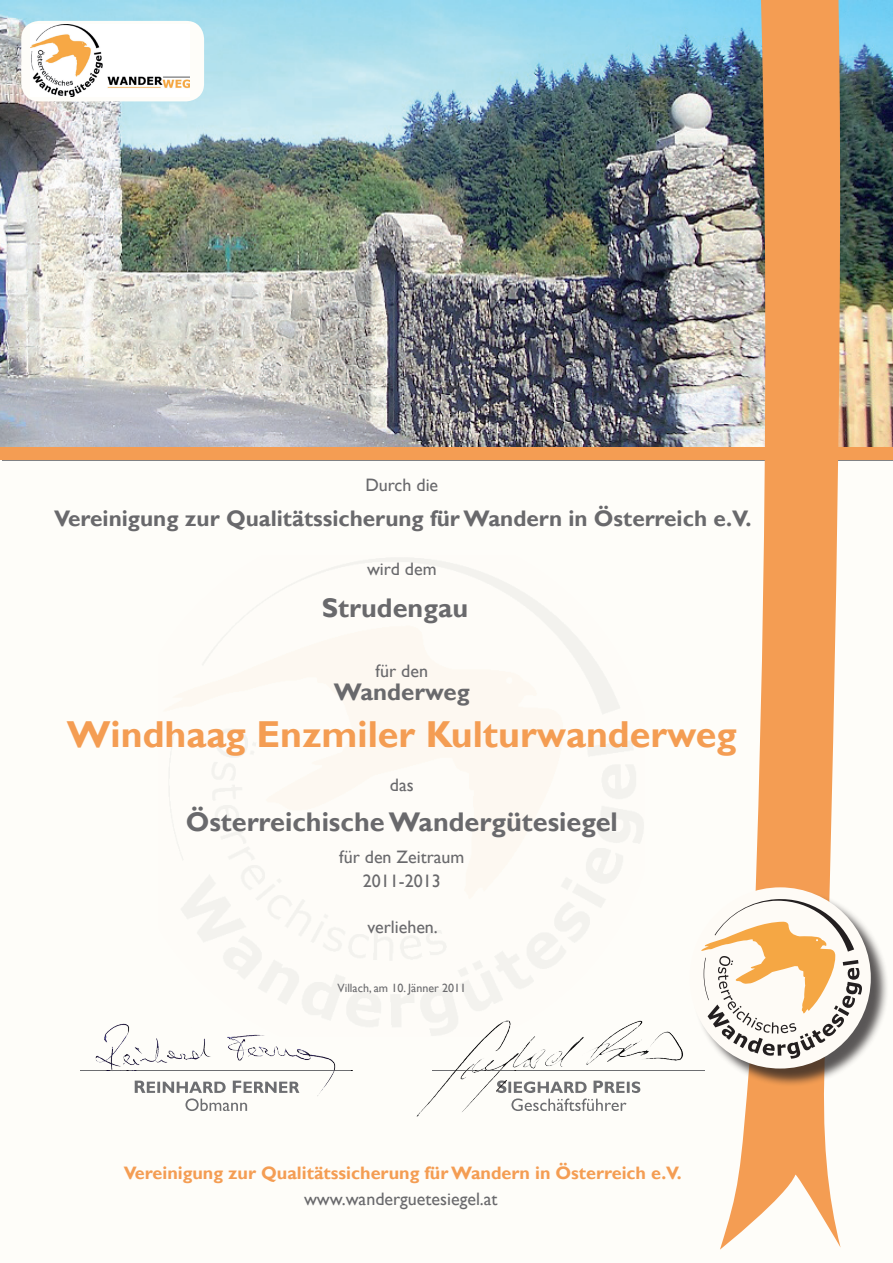
<style>
.page{position:relative;width:893px;height:1263px;background:#fff}
.page>*{position:absolute;margin:0;border:0;box-sizing:border-box;transform-origin:0 0}
.t1{font:700 37.5px "Gill Sans";color:#f49d53}
.t2{font:700 27px "Gill Sans";color:#69696c}
.t3{font:700 24px "Gill Sans";color:#69696c}
.t4{font:700 22.5px "Gill Sans";color:#69696c}
.t5{font:18px/24px "Gill Sans";color:#69696c;text-align:center}
.t6{font:700 18px "Gill Sans";color:#f49d53}
.t7{font:12px "Gill Sans";color:#69696c}
</style>
<div class="page">
<div style="left:0;top:457px;width:893px;height:806px;background:#fefdf9"></div>
<img style="left:0;top:0;width:893px;height:447px">
<div style="left:3px;top:448px;width:890px;height:12px;background:#f49d53"></div>
<img style="left:185px;top:1098px;width:62px;height:13px">
<img style="left:80px;top:1070px;width:273px;height:1px">
<div style="left:0;top:447px;width:893px;height:12px;background:#f49d53"></div>
<svg style="left:720px;top:0;width:126px;height:1249px;fill:#f49d53"></svg>
<div style="left:692px;top:889px;width:197px;height:198px;background:#231f20;opacity:.75"></div>
<div style="left:690px;top:887px;width:181px;height:181px;background:#fefbf6;border-radius:50%"></div>
<img style="left:95px;top:1016px;width:245px;height:80px">
<img style="left:417px;top:1017px;width:294px;height:100px">
<div style="left:21px;top:21px;width:183px;height:80px;background:#fefdf9;border-radius:18px"></div>
<svg style="left:701px;top:898px;width:161px;height:161px"></svg>
<img style="left:30px;top:25px;width:160px;height:72px">
<p class="t5" style="left:365px;top:473px;width:74px">Durch die</p>
<p class="t4" style="left:54px;top:505px;width:699px">Vereinigung zur Qualitätssicherung für Wandern in Österreich e.V.</p>
<p class="t5" style="left:367px;top:557px;width:71px">wird dem</p>
<h2 class="t2" style="left:322px;top:592px;width:148px">Strudengau</h2>
<p class="t5" style="left:376px;top:659px;width:54px">für den</p>
<h3 class="t3" style="left:334px;top:678px;width:137px">Wanderweg</h3>
<h1 class="t1" style="left:67px;top:712px;width:671px">Windhaag Enzmiler Kulturwanderweg</h1>
<p class="t5" style="left:390px;top:773px;width:25px">das</p>
<h2 class="t2" style="left:186px;top:805px;width:434px">Österreichische Wandergütesiegel</h2>
<p class="t5" style="left:339px;top:845px;width:127px">für den Zeitraum<br>2011-2013</p>
<p class="t5" style="left:368px;top:915px;width:72px">verliehen.</p>
<p class="t7" style="left:337px;top:981px;width:130px">Villach, am 10. Jänner 2011</p>
<p class="t6" style="left:124px;top:1162px;width:559px">Vereinigung zur Qualitätssicherung für Wandern in Österreich e.V.</p>
<p class="t5" style="left:304px;top:1187px;width:195px">www.wanderguetesiegel.at</p>
</div>
